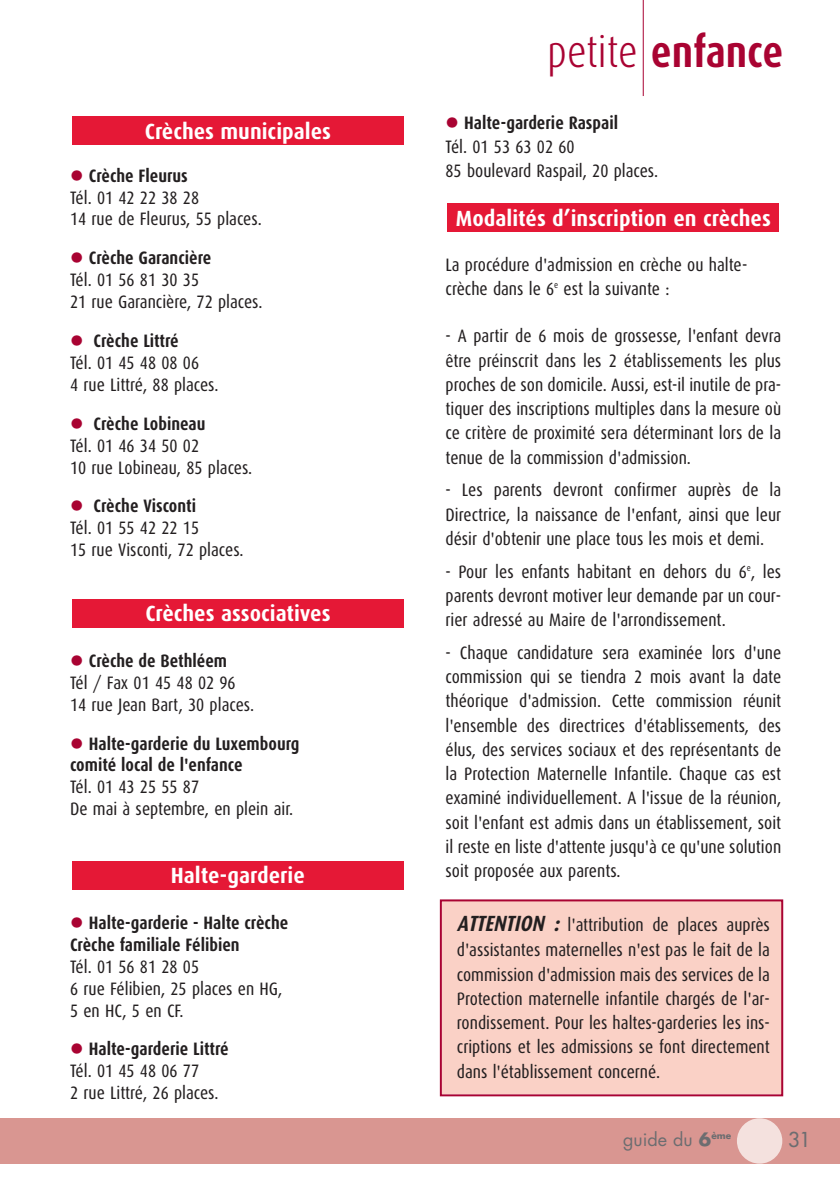
<style>
.page{position:relative;width:840px;height:1191px;background:#fff}
.page>*{position:absolute;margin:0;border:0;box-sizing:border-box;transform-origin:0 0}
.t1{font:700 44px "Dax Condensed";color:#a90332}
.t2{font:700 22px "Dax Condensed";color:#fff;scale:1.1 1}
.t3{font:20px "Futura";color:#6c6d70}
.t4{font:18px/24.2px "Dax Condensed";color:#231f20}
.t5{font:700 18px/22px "Dax Condensed";color:#231f20}
.t6{font:18px "Futura";color:#6c6d70}
.t7{font:700 9px "Futura";color:#6c6d70}
.s1{font-weight:300}
.s2{font-weight:700;font-style:italic;font-size:22px}
.s3{font-weight:700}
</style>
<div class="page">
<div style="left:441px;top:901px;width:339px;height:193px;background:#fad1c6"></div>
<div style="left:439px;top:899px;width:343px;height:197px;border:2px solid #a90332"></div>
<div style="left:447px;top:204px;width:331px;height:28px;background:#e51836"></div>
<div style="left:72px;top:861px;width:331px;height:28px;background:#e51836"></div>
<div style="left:72px;top:599px;width:331px;height:29px;background:#e51836"></div>
<div style="left:72px;top:117px;width:331px;height:28px;background:#e51836"></div>
<hr style="left:642px;top:0;width:1px;height:96px;background:#a90332">
<div style="left:0;top:1118px;width:839px;height:45px;background:#d99691"></div>
<div style="left:736px;top:1118px;width:45px;height:45px;background:#f4e1de;border-radius:50%"></div>
<p class="t2" style="left:145px;top:121px;width:171px">Crèches municipales</p>
<p class="t5" style="left:89px;top:165px;width:100px">Crèche Fleurus</p>
<p class="t4" style="left:70px;top:187px;width:193px;line-height:22px">Tél. 01 42 22 38 28<br>14 rue de Fleurus, 55 places.</p>
<p class="t5" style="left:89px;top:248px;width:124px">Crèche Garancière</p>
<p class="t4" style="left:70px;top:270px;width:194px;line-height:22px">Tél. 01 56 81 30 35<br>21 rue Garancière, 72 places.</p>
<p class="t5" style="left:94px;top:331px;width:87px">Crèche Littré</p>
<p class="t4" style="left:70px;top:353px;width:150px;line-height:22px">Tél. 01 45 48 08 06<br>4 rue Littré, 88 places.</p>
<p class="t5" style="left:94px;top:413px;width:113px">Crèche Lobineau</p>
<p class="t4" style="left:70px;top:435px;width:184px;line-height:22px">Tél. 01 46 34 50 02<br>10 rue Lobineau, 85 places.</p>
<p class="t5" style="left:94px;top:496px;width:104px">Crèche Visconti</p>
<p class="t4" style="left:70px;top:518px;width:175px;line-height:22px">Tél. 01 55 42 22 15<br>15 rue Visconti, 72 places.</p>
<p class="t2" style="left:145px;top:604px;width:170px">Crèches associatives</p>
<p class="t5" style="left:89px;top:650px;width:140px">Crèche de Bethléem</p>
<p class="t4" style="left:70px;top:672px;width:185px;line-height:22px">Tél / Fax 01 45 48 02 96<br>14 rue Jean Bart, 30 places.</p>
<p class="t5" style="left:70px;top:733px;width:231px;text-indent:19px">Halte-garderie du Luxembourg comité local de l'enfance</p>
<p class="t4" style="left:70px;top:777px;width:224px;line-height:22px">Tél. 01 43 25 55 87<br>De mai à septembre, en plein air.</p>
<p class="t2" style="left:171px;top:866px;width:123px">Halte-garderie</p>
<p class="t5" style="left:70px;top:912px;width:220px;text-indent:19px">Halte-garderie - Halte crèche<br>Crèche familiale Félibien</p>
<p class="t4" style="left:70px;top:956px;width:214px;line-height:22px">Tél. 01 56 81 28 05<br>6 rue Félibien, 25 places en HG,<br>5 en HC, 5 en CF.</p>
<p class="t5" style="left:89px;top:1039px;width:141px">Halte-garderie Littré</p>
<p class="t4" style="left:70px;top:1061px;width:150px;line-height:22px">Tél. 01 45 48 06 77<br>2 rue Littré, 26 places.</p>
<h1 class="t1" style="left:547px;top:33px;width:237px"><span class="s1">petite</span> enfance</h1>
<p class="t5" style="left:464px;top:113px;width:155px">Halte-garderie Raspail</p>
<p class="t4" style="left:445px;top:136px;width:214px">Tél. 01 53 63 02 60<br>85 boulevard Raspail, 20 places.</p>
<p class="t2" style="left:455px;top:208px;width:288px">Modalités d’inscription en crèches</p>
<p class="t4" style="left:445px;top:253px;width:303px">La procédure d'admission en crèche ou halte&shy;crèche dans le 6<sup>e</sup> est la suivante :</p>
<p class="t4" style="left:445px;top:325px;width:337px;text-align:justify">- A partir de 6 mois de grossesse, l'enfant devra être préinscrit dans les 2 établissements les plus proches de son domicile. Aussi, est-il inutile de pra&shy;tiquer des inscriptions multiples dans la mesure où ce critère de proximité sera déterminant lors de la tenue de la commission d'admission.</p>
<p class="t4" style="left:445px;top:479px;width:337px;text-align:justify">- Les parents devront confirmer auprès de la Directrice, la naissance de l'enfant, ainsi que leur désir d'obtenir une place tous les mois et demi.</p>
<p class="t4" style="left:445px;top:560px;width:337px;text-align:justify">- Pour les enfants habitant en dehors du 6<sup>e</sup>, les parents devront motiver leur demande par un cour&shy;rier adressé au Maire de l'arrondissement.</p>
<p class="t4" style="left:445px;top:641px;width:337px;text-align:justify">- Chaque candidature sera examinée lors d'une commission qui se tiendra 2 mois avant la date théorique d'admission. Cette commission réunit l'ensemble des directrices d'établissements, des élus, des services sociaux et des représentants de la Protection Maternelle Infantile. Chaque cas est examiné individuellement. A l'issue de la réunion, soit l'enfant est admis dans un établissement, soit il reste en liste d'attente jusqu'à ce qu'une solution soit proposée aux parents.</p>
<p class="t4" style="left:456px;top:912px;width:314px;line-height:26px"><span class="s2">ATTENTION :</span> l'attribution de places auprès d'assistantes maternelles n'est pas le fait de la</p>
<p class="t4" style="left:456px;top:963px;width:314px;text-align:justify">commission d'admission mais des services de la Protection maternelle infantile chargés de l'ar&shy;rondissement. Pour les haltes-garderies les ins&shy;criptions et les admissions se font directement dans l'établissement concerné.</p>
<p class="t6" style="left:622px;top:1131px;width:90px">guide du <span class="s3">6</span></p>
<p class="t3" style="left:787px;top:1129px;width:25px">31</p>
<p class="t7" style="left:711px;top:1131px;width:21px">ème</p>
</div>
